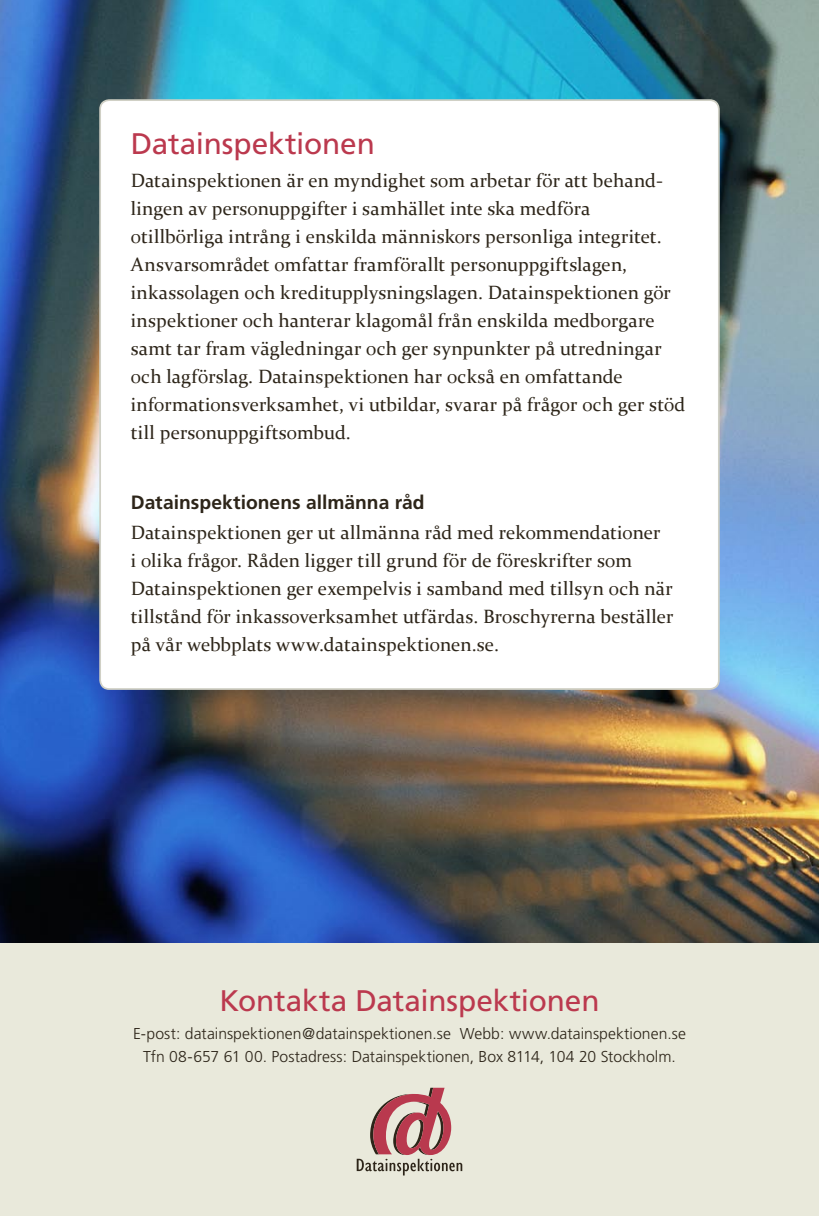
<style>
.page{position:relative;width:819px;height:1216px;background:#fff}
.page>*{position:absolute;margin:0;border:0;box-sizing:border-box;transform-origin:0 0}
.t1{font:29.75px "Frutiger";letter-spacing:-.005em;color:#bb394e}
.t2{font:19.25px/28px "Constantia";letter-spacing:.01em;color:#2d2519}
.t3{font:700 19.25px "Frutiger";color:#2d2519}
.t4{font:300 15.75px/22.8px "Frutiger";letter-spacing:.005em;color:#2d2519;text-align:center}
</style>
<div class="page">
<img style="left:0;top:0;width:819px;height:943px">
<div style="left:0;top:943px;width:819px;height:272px;background:#e9e9db"></div>
<svg style="left:356px;top:1087px;width:106px;height:88px"></svg>
<div style="left:100px;top:100px;width:618px;height:589px;background:#fff;border-radius:9px"></div>
<h1 class="t1" style="left:131px;top:126px;width:245px">Datainspektionen</h1>
<p class="t2" style="left:131px;top:166px;width:556px">Datainspektionen är en myndighet som arbetar för att behand&shy;lingen av personuppgifter i samhället inte ska medföra otillbörliga intrång i enskilda människors personliga integritet.<br>Ansvarsområdet omfattar framförallt personuppgiftslagen, inkassolagen och kreditupplysningslagen. Datainspektionen gör inspektioner och hanterar klagomål från enskilda medborgare samt tar fram vägledningar och ger synpunkter på utredningar och lagförslag. Datainspektionen har också en omfattande informationsverksamhet, vi utbildar, svarar på frågor och ger stöd till personuppgiftsombud.</p>
<p class="t3" style="left:131px;top:491px;width:295px">Datainspektionens allmänna råd</p>
<p class="t2" style="left:131px;top:518px;width:544px">Datainspektionen ger ut allmänna råd med rekommendationer<br>i olika frågor. Råden ligger till grund för de föreskrifter som Datainspektionen ger exempelvis i samband med tillsyn och när tillstånd för inkassoverksamhet utfärdas. Broschyrerna beställer på vår webbplats www.datainspektionen.se.</p>
<h1 class="t1" style="left:219px;top:982px;width:381px">Kontakta Datainspektionen</h1>
<p class="t4" style="left:133px;top:1021px;width:554px">E-post: datainspektionen@datainspektionen.se Webb: www.datainspektionen.se<br>Tfn 08-657 61 00. Postadress: Datainspektionen, Box 8114, 104 20 Stockholm.</p>
</div>
